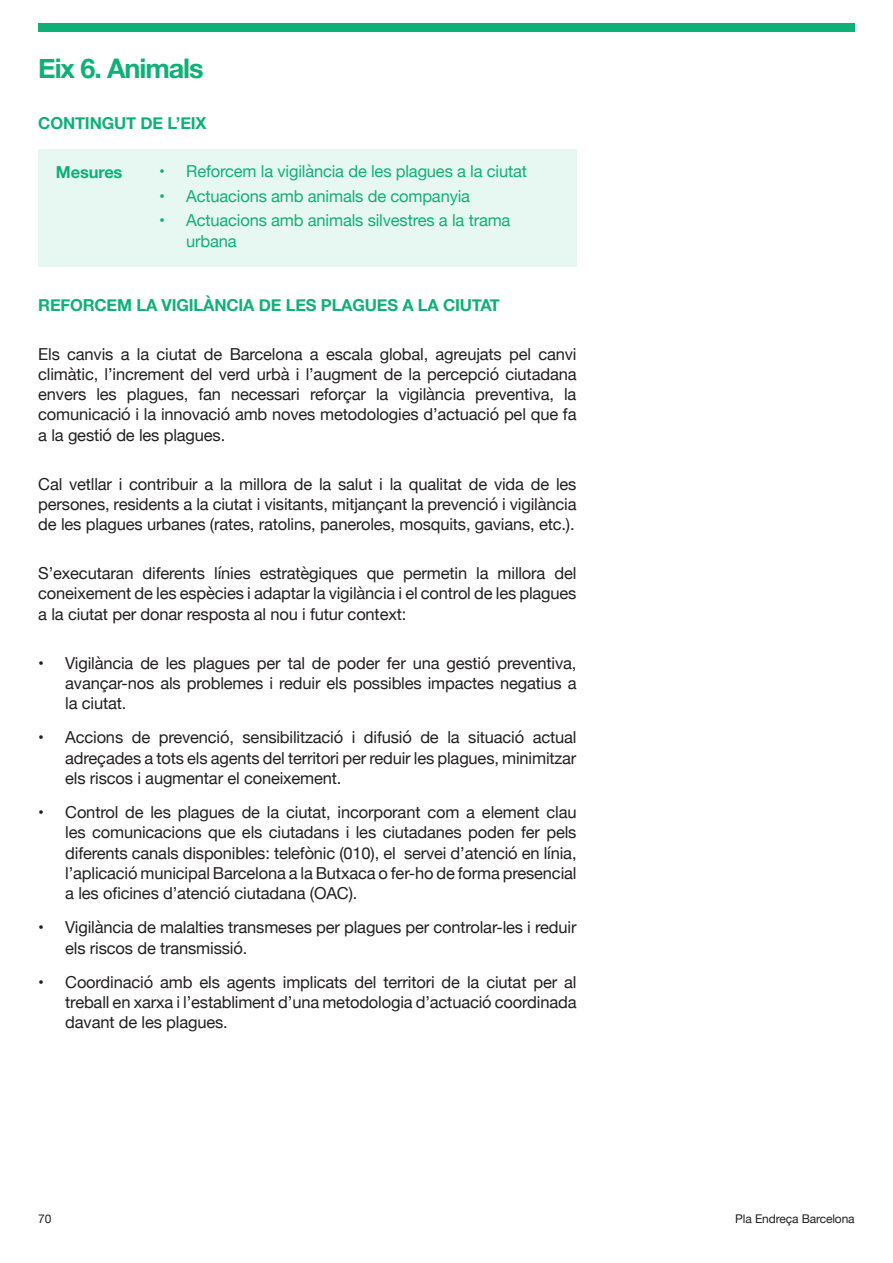
<style>
.page{position:relative;width:893px;height:1263px;background:#fff}
.page>*{position:absolute;margin:0;border:0;box-sizing:border-box;transform-origin:0 0}
.t1{font:700 27px "Helvetica Neue";letter-spacing:-.04em;color:#0fb078}
.t2{font:16.5px/20.2px "Helvetica Neue";letter-spacing:-.01em;color:#231f20;text-align:justify}
.t3{font:16.5px/20.2px "Helvetica Neue";letter-spacing:-.01em;color:#0fb078}
.t4{font:700 16.5px "Helvetica Neue";letter-spacing:-.01em;color:#0fb078}
.t5{font:12px "Helvetica Neue";letter-spacing:-.01em;color:#231f20}
</style>
<div class="page">
<div style="left:38px;top:23px;width:817px;height:9px;background:#0fb078"></div>
<div style="left:38px;top:149px;width:538px;height:117px;background:#e7f7f1"></div>
<h1 class="t1" style="left:38px;top:48px;width:167px">Eix 6. Animals</h1>
<p class="t4" style="left:38px;top:110px;width:170px">CONTINGUT DE L’EIX</p>
<p class="t4" style="left:56px;top:159px;width:68px">Mesures</p>
<p class="t3" style="left:159px;top:162px;width:369px">• Reforcem la vigilància de les plagues a la ciutat</p>
<p class="t3" style="left:159px;top:187px;width:312px">• Actuacions amb animals de companyia</p>
<p class="t3" style="left:186px;top:211px;width:326px;text-indent:-27px">• Actuacions amb animals silvestres a la trama urbana</p>
<p class="t4" style="left:38px;top:292px;width:463px">REFORCEM LA VIGILÀNCIA DE LES PLAGUES A LA CIUTAT</p>
<p class="t2" style="left:38px;top:345px;width:540px">Els canvis a la ciutat de Barcelona a escala global, agreujats pel canvi climàtic, l’increment del verd urbà i l’augment de la percepció ciutadana envers les plagues, fan necessari reforçar la vigilància preventiva, la comunicació i la innovació amb noves metodologies d’actuació pel que fa a la gestió de les plagues.</p>
<p class="t2" style="left:38px;top:474px;width:540px">Cal vetllar i contribuir a la millora de la salut i la qualitat de vida de les persones, residents a la ciutat i visitants, mitjançant la prevenció i vigilància de les plagues urbanes (rates, ratolins, paneroles, mosquits, gavians, etc.).</p>
<p class="t2" style="left:38px;top:564px;width:540px">S’executaran diferents línies estratègiques que permetin la millora del coneixement de les espècies i adaptar la vigilància i el control de les plagues a la ciutat per donar resposta al nou i futur context:</p>
<p class="t2" style="left:65px;top:653px;width:513px;text-indent:-27px">• Vigilància de les plagues per tal de poder fer una gestió preventiva, avançar-nos als problemes i reduir els possibles impactes negatius a la ciutat.</p>
<p class="t2" style="left:65px;top:728px;width:513px;text-indent:-27px">• Accions de prevenció, sensibilització i difusió de la situació actual adreçades a tots els agents del territori per reduir les plagues, minimitzar els riscos i augmentar el coneixement.</p>
<p class="t2" style="left:65px;top:803px;width:513px;text-indent:-27px">• Control de les plagues de la ciutat, incorporant com a element clau les comunicacions que els ciutadans i les ciutadanes poden fer pels diferents canals disponibles: telefònic (010), el servei d’atenció en línia, l’aplicació municipal Barcelona a la Butxaca o fer-ho de forma presencial a les oficines d’atenció ciutadana (OAC).</p>
<p class="t2" style="left:65px;top:918px;width:513px;text-indent:-27px">• Vigilància de malalties transmeses per plagues per controlar-les i reduir els riscos de transmissió.</p>
<p class="t2" style="left:65px;top:973px;width:513px;text-indent:-27px">• Coordinació amb els agents implicats del territori de la ciutat per al treball en xarxa i l’establiment d’una metodologia d’actuació coordinada davant de les plagues.</p>
<p class="t5" style="left:38px;top:1210px;width:15px">70</p>
<p class="t5" style="left:735px;top:1210px;width:121px">Pla Endreça Barcelona</p>
</div>
